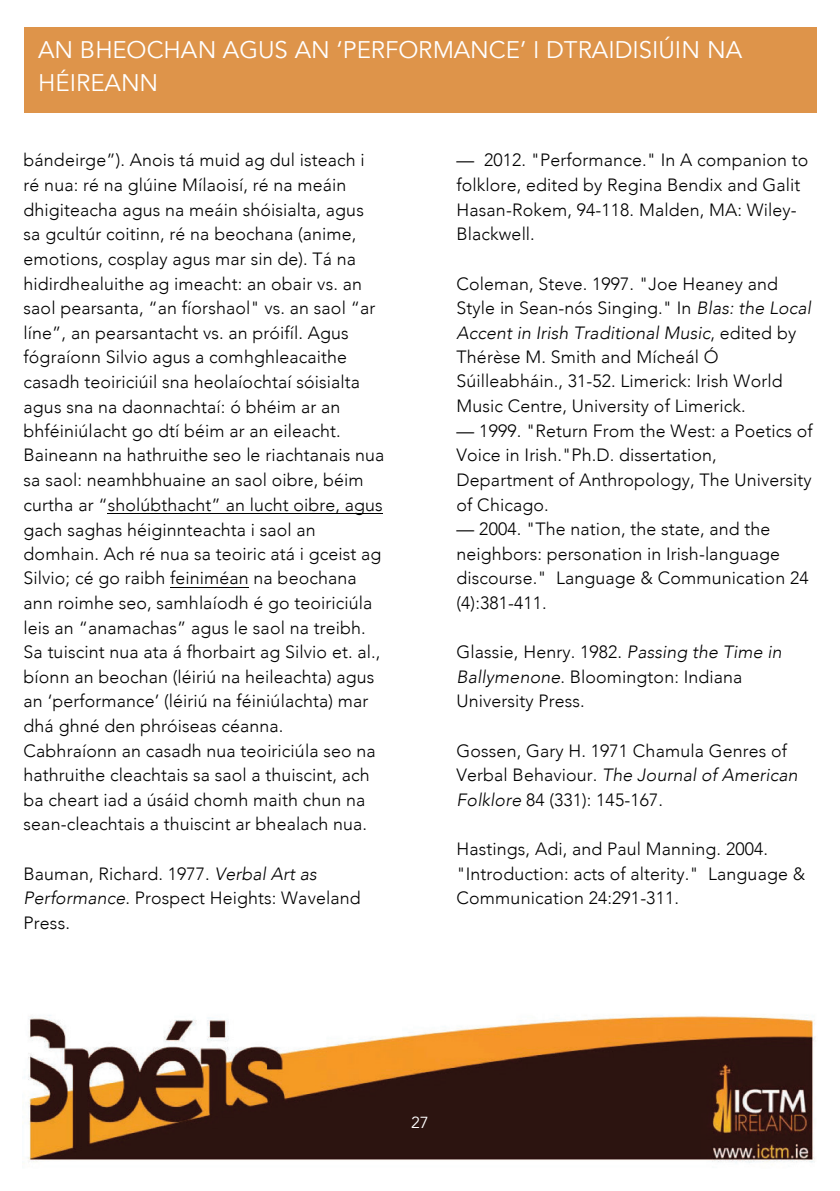
<style>
.page{position:relative;width:840px;height:1191px;background:#fff}
.page>*{position:absolute;margin:0;border:0;box-sizing:border-box;transform-origin:0 0}
.t1{font:24px/32.6px "Avenir";color:#fff}
.t2{font:300 17.8px/24.6px "Avenir";letter-spacing:.005em;color:#000}
.t3{font:16px "Avenir";color:#fff}
.s1{font-style:italic}
</style>
<div class="page">
<img style="left:24px;top:1015px;width:791px;height:148px">
<div style="left:24px;top:27px;width:792px;height:86px;background:#de944a"></div>
<hr style="left:108px;top:513px;width:275px;height:1px;background:#000">
<hr style="left:170px;top:587px;width:79px;height:1px;background:#000">
<p class="t1" style="left:38px;top:34px;width:705px">AN BHEOCHAN AGUS AN ‘PERFORMANCE’ I DTRAIDISIÚIN NA<br>HÉIREANN</p>
<p class="t2" style="left:24px;top:148px;width:362px">bándeirge”). Anois tá muid ag dul isteach i ré nua: ré na glúine Mílaoisí, ré na meáin dhigiteacha agus na meáin shóisialta, agus sa gcultúr coitinn, ré na beochana (anime, emotions, cosplay agus mar sin de). Tá na hidirdhealuithe ag imeacht: an obair vs. an saol pearsanta, “an fíorshaol" vs. an saol “ar líne”, an pearsantacht vs. an próifíl. Agus fógraíonn Silvio agus a comhghleacaithe casadh teoiriciúil sna heolaíochtaí sóisialta agus sna na daonnachtaí: ó bhéim ar an bhféiniúlacht go dtí béim ar an eileacht.<br>Baineann na hathruithe seo le riachtanais nua sa saol: neamhbhuaine an saol oibre, béim curtha ar “sholúbthacht” an lucht oibre, agus gach saghas héiginnteachta i saol an domhain. Ach ré nua sa teoiric atá i gceist ag Silvio; cé go raibh feiniméan na beochana ann roimhe seo, samhlaíodh é go teoiriciúla leis an “anamachas” agus le saol na treibh.<br>Sa tuiscint nua ata á fhorbairt ag Silvio et. al., bíonn an beochan (léiriú na heileachta) agus an ‘performance’ (léiriú na féiniúlachta) mar dhá ghné den phróiseas céanna.<br>Cabhraíonn an casadh nua teoiriciúla seo na hathruithe cleachtais sa saol a thuiscint, ach ba cheart iad a úsáid chomh maith chun na sean-cleachtais a thuiscint ar bhealach nua.</p>
<p class="t2" style="left:24px;top:861px;width:338px">Bauman, Richard. 1977. <span class="s1">Verbal Art as<br>Performance</span>. Prospect Heights: Waveland<br>Press.</p>
<p class="t2" style="left:456px;top:148px;width:353px">— 2012. "Performance." In A companion to folklore, edited by Regina Bendix and Galit Hasan-Rokem, 94-118. Malden, MA: Wiley-Blackwell.</p>
<p class="t2" style="left:456px;top:271px;width:356px">Coleman, Steve. 1997. "Joe Heaney and Style in Sean-nós Singing." In <span class="s1">Blas: the Local Accent in Irish Traditional Music</span>, edited by Thérèse M. Smith and Mícheál Ó Súilleabháin., 31-52. Limerick: Irish World Music Centre, University of Limerick.</p>
<p class="t2" style="left:456px;top:418px;width:357px">— 1999. "Return From the West: a Poetics of Voice in Irish."Ph.D. dissertation, Department of Anthropology, The University of Chicago.</p>
<p class="t2" style="left:456px;top:517px;width:353px">— 2004. "The nation, the state, and the neighbors: personation in Irish-language discourse." Language &amp; Communication 24 (4):381-411.</p>
<p class="t2" style="left:456px;top:640px;width:326px">Glassie, Henry. 1982. <span class="s1">Passing the Time in<br>Ballymenone</span>. Bloomington: Indiana<br>University Press.</p>
<p class="t2" style="left:456px;top:738px;width:342px">Gossen, Gary H. 1971 Chamula Genres of<br>Verbal Behaviour. <span class="s1">The Journal of American<br>Folklore</span> 84 (331): 145-167.</p>
<p class="t2" style="left:456px;top:836px;width:350px">Hastings, Adi, and Paul Manning. 2004. "Introduction: acts of alterity." Language &amp;<br>Communication 24:291-311.</p>
<p class="t3" style="left:411px;top:1112px;width:19px">27</p>
</div>
